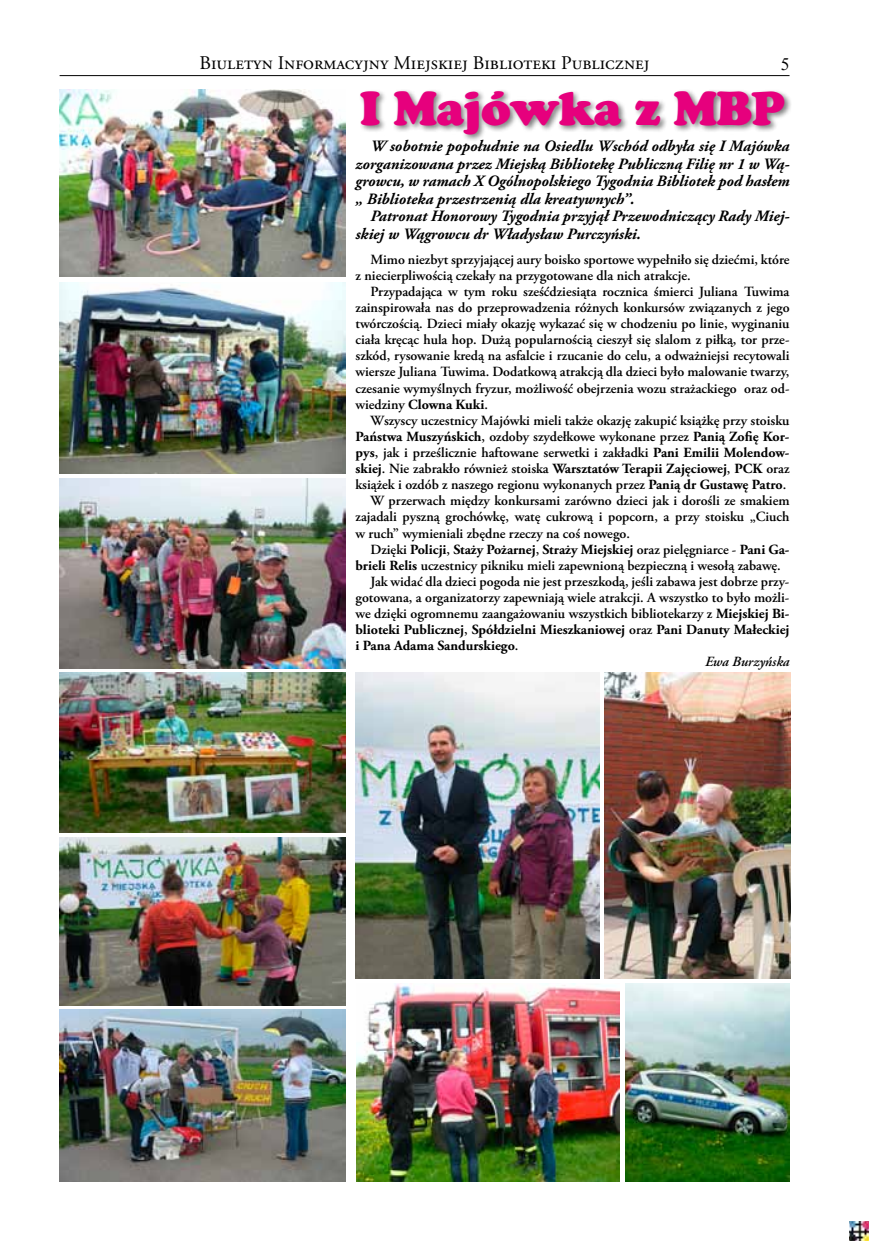
<style>
.page{position:relative;width:869px;height:1241px;background:#fff}
.page>*{position:absolute;margin:0;border:0;box-sizing:border-box;transform-origin:0 0}
.t1{font:47.25px "Cupertino";letter-spacing:-.02em;color:#e6007d}
.t2{font:19.25px "Adobe Garamond Pro";letter-spacing:.025em;color:#000}
.t3{font:17.5px "Times New Roman";color:#000}
.t4{font:italic 700 15.75px/17.5px "Adobe Garamond Pro";color:#000;text-align:justify}
.t5{font:600 14px/16.1px "Adobe Garamond Pro";color:#000}
.t6{font:700 14px "Adobe Garamond Pro";color:#000}
.t7{font:italic 600 14px "Adobe Garamond Pro";color:#000}
.s1{font-weight:700}
.s2{font-weight:600}
</style>
<div class="page">
<hr style="left:60px;top:75px;width:729px;height:1px;background:#000">
<img style="left:849px;top:1221px;width:19px;height:19px">
<div style="left:357px;top:88px;width:434px;height:54px;background:#000;opacity:.5"></div>
<img style="left:60px;top:89px;width:285px;height:187px">
<img style="left:60px;top:283px;width:285px;height:190px">
<img style="left:60px;top:478px;width:285px;height:190px">
<img style="left:60px;top:672px;width:285px;height:160px">
<img style="left:60px;top:837px;width:285px;height:168px">
<img style="left:60px;top:1009px;width:285px;height:172px">
<img style="left:356px;top:983px;width:263px;height:198px">
<img style="left:355px;top:672px;width:244px;height:306px">
<img style="left:604px;top:672px;width:186px;height:305px">
<img style="left:625px;top:983px;width:164px;height:198px">
<h2 class="t2" style="left:199px;top:51px;width:450px">Biuletyn Informacyjny Miejskiej Biblioteki Publicznej</h2>
<p class="t3" style="left:780px;top:53px;width:10px">5</p>
<h1 class="t1" style="left:359px;top:81px;width:426px">I Majówka z MBP</h1>
<p class="t4" style="left:355px;top:138px;width:435px;text-indent:15px">W sobotnie popołudnie na Osiedlu Wschód odbyła się I Majówka zorganizowana przez Miejską Bibliotekę Publiczną Filię nr 1 w Wą&shy;growcu, w ramach X Ogólnopolskiego Tygodnia Bibliotek pod hasłem „ Biblioteka przestrzenią dla kreatywnych”.</p>
<p class="t4" style="left:355px;top:208px;width:435px;text-indent:15px">Patronat Honorowy Tygodnia przyjął Przewodniczący Rady Miej&shy;skiej w Wągrowcu dr Władysław Purczyński.</p>
<p class="t5" style="left:355px;top:251px;width:435px;text-indent:15px">Mimo niezbyt sprzyjającej aury boisko sportowe wypełniło się dziećmi, które z niecierpliwością czekały na przygotowane dla nich atrakcje.</p>
<p class="t5" style="left:355px;top:283px;width:435px;text-align:justify;text-indent:15px">Przypadająca w tym roku sześćdziesiąta rocznica śmierci Juliana Tuwima zainspirowała nas do przeprowadzenia różnych konkursów związanych z jego twórczością. Dzieci miały okazję wykazać się w chodzeniu po linie, wyginaniu ciała kręcąc hula hop. Dużą popularnością cieszył się slalom z piłką, tor prze&shy;szkód, rysowanie kredą na asfalcie i rzucanie do celu, a odważniejsi recytowali wiersze Juliana Tuwima. Dodatkową atrakcją dla dzieci było malowanie twarzy, czesanie wymyślnych fryzur, możliwość obejrzenia wozu strażackiego oraz od&shy;wiedziny <span class="s1">Clowna Kuki</span>.</p>
<p class="t5" style="left:370px;top:412px;width:420px">Wszyscy uczestnicy Majówki mieli także okazję zakupić książkę przy stoisku</p>
<p class="t6" style="left:355px;top:428px;width:435px">Państwa Muszyńskich<span class="s2">, ozdoby szydełkowe wykonane przez</span> Panią Zofię Kor-</p>
<p class="t5" style="left:355px;top:444px;width:435px"><span class="s1">pys</span>, jak i prześlicznie haftowane serwetki i zakładki <span class="s1">Pani Emilii Molendow-</span></p>
<p class="t6" style="left:355px;top:460px;width:435px">skiej<span class="s2">. Nie zabrakło również stoiska</span> Warsztatów Terapii Zajęciowej<span class="s2">,</span> PCK <span class="s2">oraz</span></p>
<p class="t5" style="left:355px;top:477px;width:432px">książek i ozdób z naszego regionu wykonanych przez <span class="s1">Panią dr Gustawę Patro</span>.</p>
<p class="t5" style="left:370px;top:493px;width:420px">W przerwach między konkursami zarówno dzieci jak i dorośli ze smakiem</p>
<p class="t5" style="left:355px;top:509px;width:435px">zajadali pyszną grochówkę, watę cukrową i popcorn, a przy stoisku „Ciuch</p>
<p class="t5" style="left:355px;top:525px;width:276px">w ruch” wymieniali zbędne rzeczy na coś nowego.</p>
<p class="t6" style="left:370px;top:541px;width:420px"><span class="s2">Dzięki</span> Policji<span class="s2">,</span> Staży Pożarnej<span class="s2">,</span> Straży Miejskiej <span class="s2">oraz pielęgniarce -</span> Pani Ga-</p>
<p class="t5" style="left:355px;top:557px;width:426px"><span class="s1">brieli Relis</span> uczestnicy pikniku mieli zapewnioną bezpieczną i wesołą zabawę.</p>
<p class="t5" style="left:370px;top:573px;width:420px">Jak widać dla dzieci pogoda nie jest przeszkodą, jeśli zabawa jest dobrze przy-</p>
<p class="t5" style="left:355px;top:589px;width:435px">gotowana, a organizatorzy zapewniają wiele atrakcji. A wszystko to było możli-</p>
<p class="t5" style="left:355px;top:605px;width:435px">we dzięki ogromnemu zaangażowaniu wszystkich bibliotekarzy z <span class="s1">Miejskiej Bi-</span></p>
<p class="t6" style="left:355px;top:621px;width:435px">blioteki Publicznej<span class="s2">,</span> Spółdzielni Mieszkaniowej <span class="s2">oraz</span> Pani Danuty Małeckiej</p>
<p class="t6" style="left:355px;top:637px;width:164px">i Pana Adama Sandurskiego<span class="s2">.</span></p>
<p class="t7" style="left:704px;top:653px;width:86px">Ewa Burzyńska</p>
</div>
